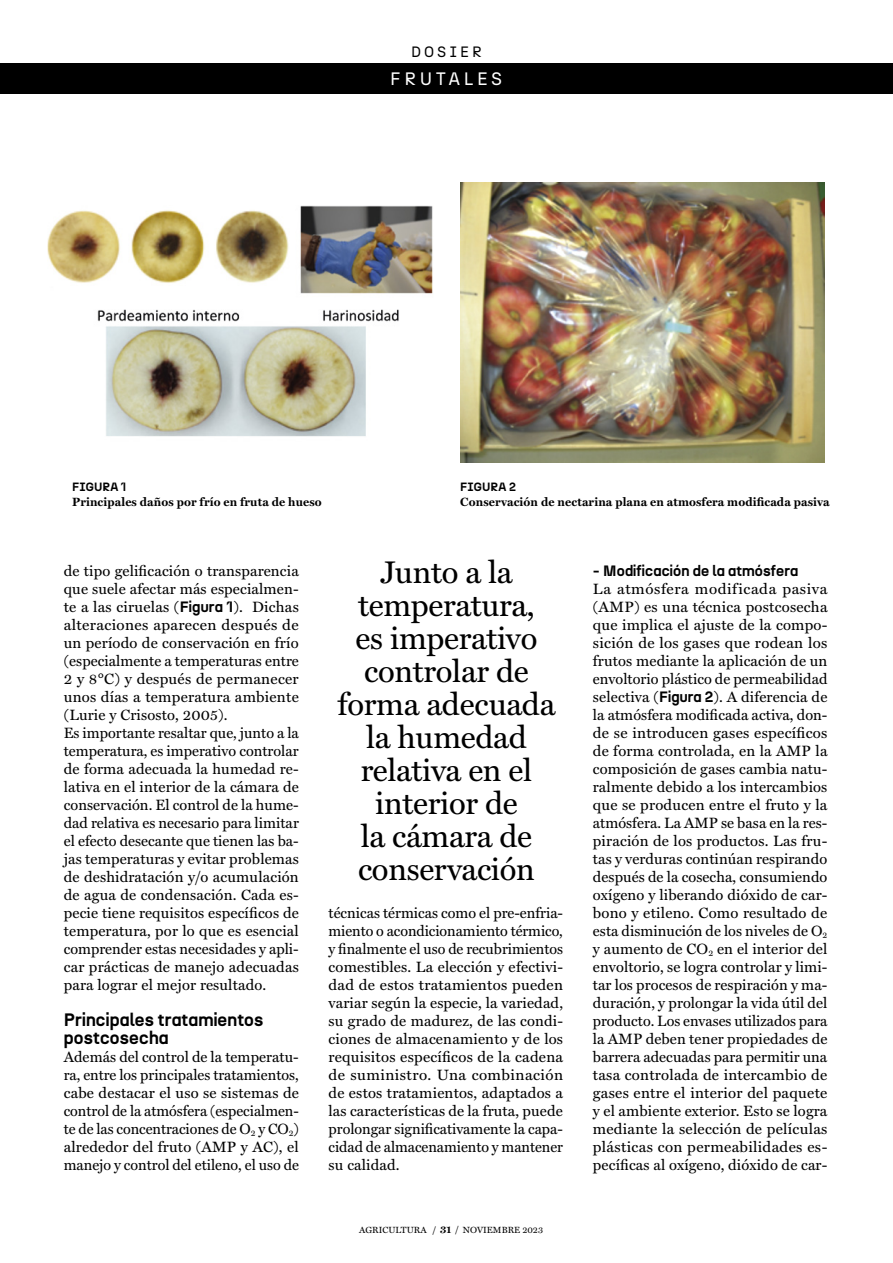
<style>
.page{position:relative;width:893px;height:1263px;background:#fff}
.page>*{position:absolute;margin:0;border:0;box-sizing:border-box;transform-origin:0 0}
.t1{font:31.5px/33px "Miller Text";letter-spacing:-.01em;color:#000;text-align:center}
.t2{font:700 18px/18px "N27";letter-spacing:.01em;color:#000}
.t3{font:18px "N27";letter-spacing:.2em;color:#fff}
.t4{font:15px/18px "Miller Text";letter-spacing:.01em;color:#000;text-align:justify}
.t5{font:700 15px "N27";letter-spacing:.01em;color:#000}
.t6{font:15px "N27";letter-spacing:.2em;color:#000}
.t7{font:700 12px "Miller Text";letter-spacing:.01em;color:#000}
.t8{font:700 12px "N27";letter-spacing:.01em;color:#000}
.t9{font:9px "Miller Text";color:#000}
.s1{font-family:"N27";font-weight:700}
.s2{font-weight:700}
.s3{font-weight:700;font-size:10.5px}
</style>
<div class="page">
<div style="left:0;top:63px;width:893px;height:31px;background:#000"></div>
<img style="left:47px;top:205px;width:386px;height:232px">
<img style="left:460px;top:182px;width:364px;height:280px">
<p class="t6" style="left:411px;top:42px;width:72px">DOSIER</p>
<p class="t3" style="left:390px;top:67px;width:114px">FRUTALES</p>
<p class="t8" style="left:72px;top:479px;width:56px">FIGURA 1</p>
<p class="t7" style="left:72px;top:493px;width:251px">Principales daños por frío en fruta de hueso</p>
<p class="t8" style="left:460px;top:479px;width:57px">FIGURA 2</p>
<p class="t7" style="left:460px;top:493px;width:371px">Conservación de nectarina plana en atmosfera modificada pasiva</p>
<p class="t4" style="left:64px;top:561px;width:237px;text-align:left">de tipo gelificación o transparencia que suele afectar más especialmen&shy;te a las ciruelas (<span class="s1">Figura 1</span>). Dichas alteraciones aparecen después de un período de conservación en frío (especialmente a temperaturas entre 2 y 8°C) y después de permanecer unos días a temperatura ambiente (Lurie y Crisosto, 2005).<br>Es importante resaltar que, junto a la temperatura, es imperativo controlar de forma adecuada la humedad re&shy;lativa en el interior de la cámara de conservación. El control de la hume&shy;dad relativa es necesario para limitar el efecto desecante que tienen las ba&shy;jas temperaturas y evitar problemas de deshidratación y/o acumulación de agua de condensación. Cada es&shy;pecie tiene requisitos específicos de temperatura, por lo que es esencial comprender estas necesidades y apli&shy;car prácticas de manejo adecuadas para lograr el mejor resultado.</p>
<p class="t2" style="left:64px;top:1011px;width:201px">Principales tratamientos postcosecha</p>
<p class="t4" style="left:64px;top:1047px;width:237px">Además del control de la temperatu&shy;ra, entre los principales tratamientos, cabe destacar el uso se sistemas de control de la atmósfera (especialmen&shy;te de las concentraciones de O<sub>2</sub> y CO<sub>2</sub>) alrededor del fruto (AMP y AC), el manejo y control del etileno, el uso de</p>
<h1 class="t1" style="left:338px;top:554px;width:219px">Junto a la temperatura,<br>es imperativo controlar de forma adecuada la humedad relativa en el interior de<br>la cámara de conservación</h1>
<p class="t4" style="left:329px;top:903px;width:236px">técnicas térmicas como el pre-enfria&shy;miento o acondicionamiento térmico, y finalmente el uso de recubrimientos comestibles. La elección y efectivi&shy;dad de estos tratamientos pueden variar según la especie, la variedad, su grado de madurez, de las condi&shy;ciones de almacenamiento y de los requisitos específicos de la cadena de suministro. Una combinación de estos tratamientos, adaptados a las características de la fruta, puede prolongar significativamente la capa&shy;cidad de almacenamiento y mantener su calidad.</p>
<p class="t9" style="left:359px;top:1223px;width:185px">AGRICULTURA <span class="s2">/</span> <span class="s3">31</span> <span class="s2">/</span> NOVIEMBRE 2023</p>
<p class="t5" style="left:593px;top:561px;width:207px">- Modificación de la atmósfera</p>
<p class="t4" style="left:593px;top:579px;width:236px">La atmósfera modificada pasiva (AMP) es una técnica postcosecha que implica el ajuste de la compo&shy;sición de los gases que rodean los frutos mediante la aplicación de un envoltorio plástico de permeabilidad selectiva (<span class="s1">Figura 2</span>). A diferencia de la atmósfera modificada activa, don&shy;de se introducen gases específicos de forma controlada, en la AMP la composición de gases cambia natu&shy;ralmente debido a los intercambios que se producen entre el fruto y la atmósfera. La AMP se basa en la res&shy;piración de los productos. Las fru&shy;tas y verduras continúan respirando después de la cosecha, consumiendo oxígeno y liberando dióxido de car&shy;bono y etileno. Como resultado de esta disminución de los niveles de O<sub>2 </sub>y aumento de CO<sub>2</sub> en el interior del envoltorio, se logra controlar y limi&shy;tar los procesos de respiración y ma&shy;duración, y prolongar la vida útil del producto. Los envases utilizados para la AMP deben tener propiedades de barrera adecuadas para permitir una tasa controlada de intercambio de gases entre el interior del paquete y el ambiente exterior. Esto se logra mediante la selección de películas plásticas con permeabilidades es&shy;pecíficas al oxígeno, dióxido de car-</p>
</div>
